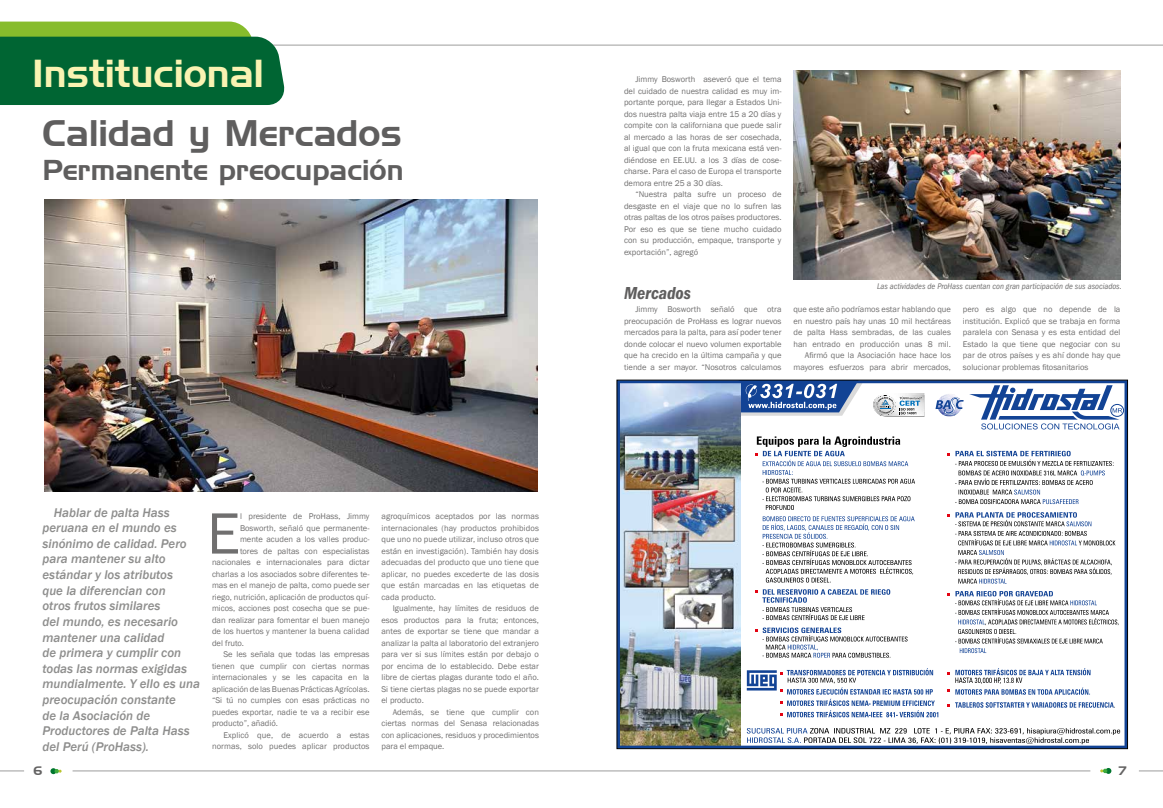
<style>
.page{position:relative;width:1163px;height:808px;background:#fff}
.page>*{position:absolute;margin:0;border:0;box-sizing:border-box;transform-origin:0 0}
.t1{font:60.3px "Franklin Gothic";color:#706f6f}
.t2{font:38px "Handel Gothic BT";color:#f9f3b2}
.t3{font:36px "Handel Gothic BT";color:#5f5e5e}
.t4{font:28px "Handel Gothic BT";color:#5f5e5e}
.t5{font:18px "ITC Franklin Gothic Std Dm Cd It";color:#5f5e5e}
.t6{font:italic 500 13px/15.6px "Franklin Gothic";color:#8e8e8d}
.t7{font:12px "Handel Gothic BT";color:#646363}
.t8{font:8.5px/11.5px "Franklin Gothic";color:#706f6f;text-align:justify}
.t9{font:italic condensed 8.5px "ITC Franklin Gothic Std";color:#706f6f}
</style>
<div class="page">
<hr style="left:73px;top:771px;width:1017px;height:1px;background:#9d9d9c">
<hr style="left:0;top:45px;width:1162px;height:1px;background:#9d9d9c">
<svg style="left:1139px;top:771px;width:23px;height:1px"></svg>
<svg style="left:0;top:771px;width:24px;height:1px"></svg>
<svg style="left:0;top:22px;width:287px;height:83px;background:#20793b"></svg>
<img style="left:44px;top:200px;width:493px;height:292px">
<img style="left:618px;top:382px;width:507px;height:365px">
<img style="left:793px;top:71px;width:327px;height:209px">
<svg style="left:1100px;top:768px;width:11px;height:6px"></svg>
<svg style="left:50px;top:768px;width:12px;height:6px"></svg>
<h2 class="t2" style="left:32px;top:50px;width:233px">Institucional</h2>
<h3 class="t3" style="left:43px;top:112px;width:361px">Calidad y Mercados</h3>
<h3 class="t4" style="left:43px;top:153px;width:362px">Permanente preocupación</h3>
<p class="t6" style="left:43px;top:505px;width:159px;text-indent:11px">Hablar de palta Hass peruana en el mundo es sinónimo de calidad. Pero para mantener su alto estándar y los atributos<br>que la diferencian con<br>otros frutos similares<br>del mundo, es necesario mantener una calidad<br>de primera y cumplir con todas las normas exigidas mundialmente. Y ello es una preocupación constante<br>de la Asociación de<br>Productores de Palta Hass del Perú (ProHass).</p>
<h1 class="t1" style="left:207px;top:496px;width:35px">E</h1>
<p class="t8" style="left:240px;top:511px;width:131px">l presidente de ProHass, Jimmy</p>
<p class="t8" style="left:240px;top:522px;width:131px">Bosworth, señaló que permanente-</p>
<p class="t8" style="left:240px;top:534px;width:131px">mente acuden a los valles produc-</p>
<p class="t8" style="left:240px;top:545px;width:131px">tores de paltas con especialistas</p>
<p class="t8" style="left:212px;top:557px;width:159px">nacionales e internacionales para dictar</p>
<p class="t8" style="left:212px;top:568px;width:159px">charlas a los asociados sobre diferentes te-</p>
<p class="t8" style="left:212px;top:580px;width:159px">mas en el manejo de palta, como puede ser</p>
<p class="t8" style="left:212px;top:591px;width:159px">riego, nutrición, aplicación de productos quí-</p>
<p class="t8" style="left:212px;top:603px;width:159px">micos, acciones post cosecha que se pue-</p>
<p class="t8" style="left:212px;top:614px;width:159px">dan realizar para fomentar el buen manejo</p>
<p class="t8" style="left:212px;top:626px;width:159px">de los huertos y mantener la buena calidad</p>
<p class="t8" style="left:212px;top:637px;width:34px">del fruto.</p>
<p class="t8" style="left:223px;top:649px;width:148px">Se les señala que todas las empresas</p>
<p class="t8" style="left:212px;top:660px;width:159px">tienen que cumplir con ciertas normas</p>
<p class="t8" style="left:212px;top:672px;width:159px">internacionales y se les capacita en la</p>
<p class="t8" style="left:212px;top:683px;width:159px">aplicación de las Buenas Prácticas Agrícolas.</p>
<p class="t8" style="left:212px;top:695px;width:159px">“Si tú no cumples con esas prácticas no</p>
<p class="t8" style="left:212px;top:706px;width:159px">puedes exportar, nadie te va a recibir ese</p>
<p class="t8" style="left:212px;top:718px;width:67px">producto”, añadió.</p>
<p class="t8" style="left:223px;top:729px;width:148px">Explicó que, de acuerdo a estas</p>
<p class="t8" style="left:212px;top:741px;width:159px">normas, solo puedes aplicar productos</p>
<p class="t8" style="left:381px;top:511px;width:159px">agroquímicos aceptados por las normas internacionales (hay productos prohibidos que uno no puede utilizar, incluso otros que están en investigación). También hay dosis adecuadas del producto que uno tiene que aplicar, no puedes excederte de las dosis que están marcadas en las etiquetas de cada producto.</p>
<p class="t8" style="left:381px;top:603px;width:159px;text-indent:11px">Igualmente, hay límites de residuos de esos productos para la fruta; entonces, antes de exportar se tiene que mandar a analizar la palta al laboratorio del extranjero para ver si sus límites están por debajo o por encima de lo establecido. Debe estar libre de ciertas plagas durante todo el año.<br>Si tiene ciertas plagas no se puede exportar el producto.</p>
<p class="t8" style="left:381px;top:706px;width:159px;text-indent:11px">Además, se tiene que cumplir con ciertas normas del Senasa relacionadas con aplicaciones, residuos y procedimientos para el empaque.</p>
<p class="t8" style="left:624px;top:74px;width:159px;text-indent:11px">Jimmy Bosworth aseveró que el tema del cuidado de nuestra calidad es muy im&shy;portante porque, para llegar a Estados Uni&shy;dos nuestra palta viaja entre 15 a 20 días y compite con la californiana que puede salir al mercado a las horas de ser cosechada, al igual que con la fruta mexicana está ven&shy;diéndose en EE.UU. a los 3 días de cose&shy;charse. Para el caso de Europa el transporte demora entre 25 a 30 días.</p>
<p class="t8" style="left:624px;top:189px;width:159px;text-indent:11px">“Nuestra palta sufre un proceso de desgaste en el viaje que no lo sufren las otras paltas de los otros países productores.<br>Por eso es que se tiene mucho cuidado con su producción, empaque, transporte y exportación”, agregó</p>
<h3 class="t5" style="left:624px;top:283px;width:68px">Mercados</h3>
<p class="t8" style="left:624px;top:304px;width:159px;text-indent:11px">Jimmy Bosworth señaló que otra preocupación de ProHass es lograr nuevos mercados para la palta, para así poder tener donde colocar el nuevo volumen exportable que ha crecido en la última campaña y que tiende a ser mayor. “Nosotros calculamos</p>
<p class="t8" style="left:793px;top:304px;width:159px;text-align:right">que este año podríamos estar hablando que en nuestro país hay unas 10 mil hectáreas de palta Hass sembradas, de las cuales han entrado en producción unas 8 mil.<br>Afirmó que la Asociación hace hace los mayores esfuerzos para abrir mercados,</p>
<p class="t8" style="left:962px;top:304px;width:159px">pero es algo que no depende de la institución. Explicó que se trabaja en forma paralela con Senasa y es esta entidad del Estado la que tiene que negociar con su par de otros países y es ahí donde hay que solucionar problemas fitosanitarios</p>
<p class="t9" style="left:876px;top:281px;width:246px">Las actividades de ProHass cuentan con gran participación de sus asociados.</p>
<h3 class="t7" style="left:34px;top:763px;width:10px">6</h3>
<h3 class="t7" style="left:1118px;top:763px;width:9px">7</h3>
</div>
